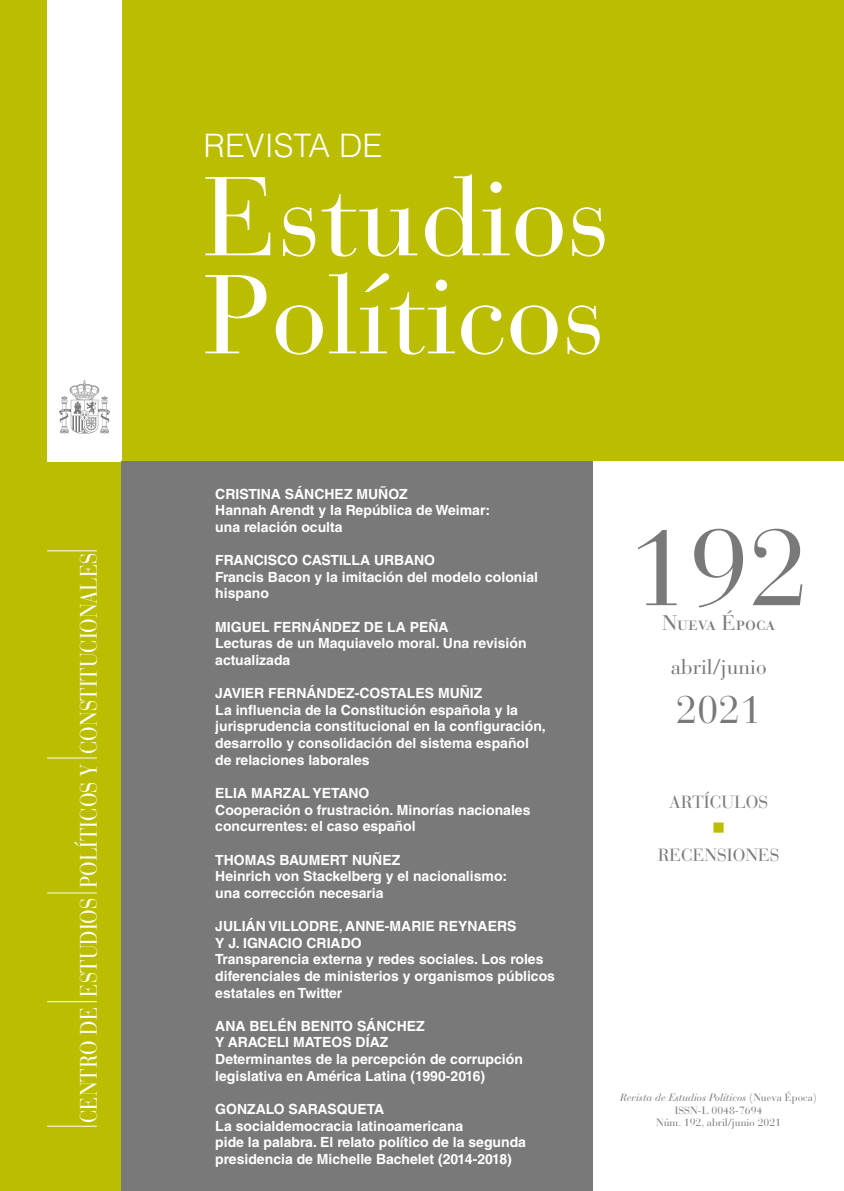
<style>
.page{position:relative;width:844px;height:1191px;background:#fff}
.page>*{position:absolute;margin:0;border:0;box-sizing:border-box;transform-origin:0 0}
.t1{font:111.12px "Bauer Bodoni Std";color:#fff}
.t2{font:107.62px "Bauer Bodoni Std";color:#797979}
.t3{font:38.5px "Bauer Bodoni Std";color:#797979}
.t4{font:300 32.38px "Helvetica LT Std";color:#fff}
.t5{font:23.62px "Bauer Bodoni Std";color:#fff;scale:.85 1}
.t6{font:21px "Bauer Bodoni Std";color:#797979}
.t7{font:17.5px "Bauer Bodoni Std";color:#797979}
.t8{font:17.5px "Wingdings";color:#babd00}
.Artículo_sumario{font:700 14px/16.6px "Helvetica LT Std";color:#fff}
.Autor_sumario{font:700 14px/16.6px "Helvetica LT Std";color:#fff}
.t9{font:italic 10.5px "Bauer Bodoni Std";color:#797979}
.t10{font:10.5px "Bauer Bodoni Std";color:#797979}
.s1{font-style:normal}
</style>
<div class="page">
<div style="left:0;top:0;width:843px;height:1191px;background:#babd00"></div>
<div style="left:47px;top:0;width:75px;height:461px;background:#fff"></div>
<div style="left:122px;top:461px;width:471px;height:730px;background:#797979"></div>
<div style="left:593px;top:461px;width:250px;height:730px;background:#fff"></div>
<hr style="left:47px;top:1001px;width:50px;height:1px;background:#fff">
<hr style="left:47px;top:892px;width:50px;height:1px;background:#fff">
<hr style="left:47px;top:757px;width:50px;height:1px;background:#fff">
<hr style="left:47px;top:550px;width:50px;height:1px;background:#fff">
<hr style="left:47px;top:1126px;width:50px;height:1px;background:#fff">
<img style="left:60px;top:381px;width:49px;height:52px">
<p class="t5" style="left:75px;top:1123px;width:672px;rotate:-90deg">CENTRO DE ESTUDIOS POLÍTICOS Y CONSTITUCIONALES</p>
<p class="t4" style="left:203px;top:125px;width:180px">REVISTA DE</p>
<p class="t1" style="left:203px;top:151px;width:408px">Estudios</p>
<p class="t1" style="left:203px;top:249px;width:403px">Políticos</p>
<p class="Autor_sumario" style="left:215px;top:485px;width:194px">CRISTINA SÁNCHEZ MUÑOZ</p>
<p class="Artículo_sumario" style="left:215px;top:502px;width:276px">Hannah Arendt y la República de Weimar: una relación oculta</p>
<p class="Autor_sumario" style="left:215px;top:552px;width:221px">FRANCISCO CASTILLA URBANO</p>
<p class="Artículo_sumario" style="left:215px;top:568px;width:324px">Francis Bacon y la imitación del modelo colonial hispano</p>
<p class="Autor_sumario" style="left:215px;top:618px;width:235px">MIGUEL FERNÁNDEZ DE LA PEÑA</p>
<p class="Artículo_sumario" style="left:215px;top:635px;width:313px">Lecturas de un Maquiavelo moral. Una revisión actualizada</p>
<p class="Autor_sumario" style="left:215px;top:685px;width:268px">JAVIER FERNÁNDEZ-COSTALES MUÑIZ</p>
<p class="Artículo_sumario" style="left:215px;top:701px;width:332px">La influencia de la Constitución española y la jurisprudencia constitucional en la configuración, desarrollo y consolidación del sistema español de relaciones laborales</p>
<p class="Autor_sumario" style="left:215px;top:784px;width:156px">ELIA MARZAL YETANO</p>
<p class="Artículo_sumario" style="left:215px;top:801px;width:317px">Cooperación o frustración. Minorías nacionales concurrentes: el caso español</p>
<p class="Autor_sumario" style="left:215px;top:851px;width:186px">THOMAS BAUMERT NUÑEZ</p>
<p class="Artículo_sumario" style="left:215px;top:867px;width:293px">Heinrich von Stackelberg y el nacionalismo: una corrección necesaria</p>
<p class="Autor_sumario" style="left:215px;top:917px;width:303px">JULIÁN VILLODRE, ANNE-MARIE REYNAERS<br>Y J. IGNACIO CRIADO</p>
<p class="Artículo_sumario" style="left:215px;top:951px;width:341px">Transparencia externa y redes sociales. Los roles diferenciales de ministerios y organismos públicos estatales en Twitter</p>
<p class="Autor_sumario" style="left:215px;top:1017px;width:211px">ANA BELÉN BENITO SÁNCHEZ<br>Y ARACELI MATEOS DÍAZ</p>
<p class="Artículo_sumario" style="left:215px;top:1050px;width:309px">Determinantes de la percepción de corrupción legislativa en América Latina (1990-2016)</p>
<p class="Autor_sumario" style="left:215px;top:1100px;width:171px">GONZALO SARASQUETA</p>
<p class="Artículo_sumario" style="left:215px;top:1117px;width:312px">La socialdemocracia latinoamericana<br>pide la palabra. El relato político de la segunda presidencia de Michelle Bachelet (2014-2018)</p>
<p class="t2" style="left:628px;top:504px;width:181px">192</p>
<p class="t6" style="left:662px;top:610px;width:115px">Nueva Época</p>
<p class="t6" style="left:670px;top:654px;width:97px">abril/junio</p>
<p class="t3" style="left:675px;top:686px;width:87px">2021</p>
<p class="t7" style="left:669px;top:791px;width:100px">ARTÍCULOS</p>
<p class="t8" style="left:712px;top:818px;width:15px">■</p>
<p class="t7" style="left:657px;top:844px;width:123px">RECENSIONES</p>
<p class="t9" style="left:620px;top:1091px;width:198px">Revista de Estudios Políticos <span class="s1">(Nueva Época)</span></p>
<p class="t10" style="left:674px;top:1104px;width:89px">ISSN-L 0048-7694</p>
<p class="t10" style="left:656px;top:1116px;width:126px">Núm. 192, abril/junio 2021</p>
</div>
